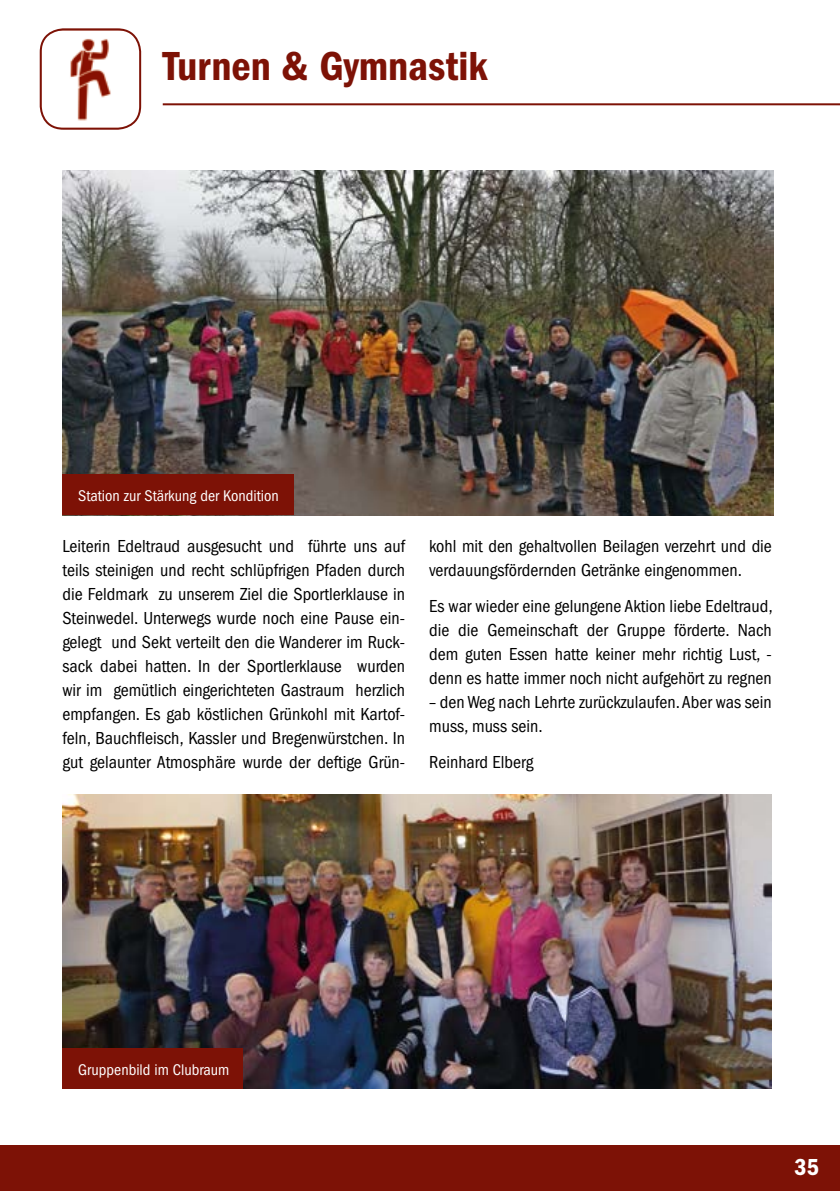
<style>
.page{position:relative;width:840px;height:1191px;background:#fff}
.page>*{position:absolute;margin:0;border:0;box-sizing:border-box;transform-origin:0 0}
.t1{font:600 condensed 42px "Franklin Gothic";color:#7d1206}
.t2{font:600 condensed 24px "Franklin Gothic";color:#fff}
.t3{font:condensed 18px/24px "Franklin Gothic";color:#000;text-align:justify}
.t4{font:condensed 16px "Franklin Gothic";color:#fff}
</style>
<div class="page">
<img style="left:62px;top:170px;width:710px;height:345px">
<div style="left:0;top:1145px;width:839px;height:46px;background:#7d1206"></div>
<hr style="left:163px;top:103px;width:676px;height:2px;background:#7d1206">
<img style="left:41px;top:29px;width:99px;height:100px">
<div style="left:40px;top:28px;width:101px;height:102px;border:2px solid #7d1206;border-radius:23px"></div>
<img style="left:62px;top:794px;width:709px;height:295px">
<div style="left:62px;top:475px;width:232px;height:40px;background:#7d1206"></div>
<div style="left:62px;top:1048px;width:181px;height:41px;background:#7d1206"></div>
<h1 class="t1" style="left:163px;top:42px;width:326px">Turnen &amp; Gymnastik</h1>
<p class="t4" style="left:78px;top:487px;width:202px">Station zur Stärkung der Kondition</p>
<p class="t3" style="left:62px;top:534px;width:344px">Leiterin Edeltraud ausgesucht und führte uns auf teils steinigen und recht schlüpfrigen Pfaden durch die Feldmark zu unserem Ziel die Sportlerklause in Steinwedel. Unterwegs wurde noch eine Pause ein&shy;gelegt und Sekt verteilt den die Wanderer im Ruck&shy;sack dabei hatten. In der Sportlerklause wurden wir im gemütlich eingerichteten Gastraum herzlich empfangen. Es gab köstlichen Grünkohl mit Kartof&shy;feln, Bauchfleisch, Kassler und Bregenwürstchen. In gut gelaunter Atmosphäre wurde der deftige Grün-</p>
<p class="t3" style="left:429px;top:534px;width:344px">kohl mit den gehaltvollen Beilagen verzehrt und die verdauungsfördernden Getränke eingenommen.</p>
<p class="t3" style="left:429px;top:594px;width:345px">Es war wieder eine gelungene Aktion liebe Edeltraud, die die Gemeinschaft der Gruppe förderte. Nach dem guten Essen hatte keiner mehr richtig Lust, - denn es hatte immer noch nicht aufgehört zu regnen</p>
<p class="t3" style="left:429px;top:690px;width:344px">– den Weg nach Lehrte zurückzulaufen. Aber was sein muss, muss sein.</p>
<p class="t3" style="left:429px;top:750px;width:106px">Reinhard Elberg</p>
<p class="t4" style="left:78px;top:1060px;width:153px">Gruppenbild im Clubraum</p>
<h2 class="t2" style="left:794px;top:1153px;width:26px">5135</h2>
</div>
